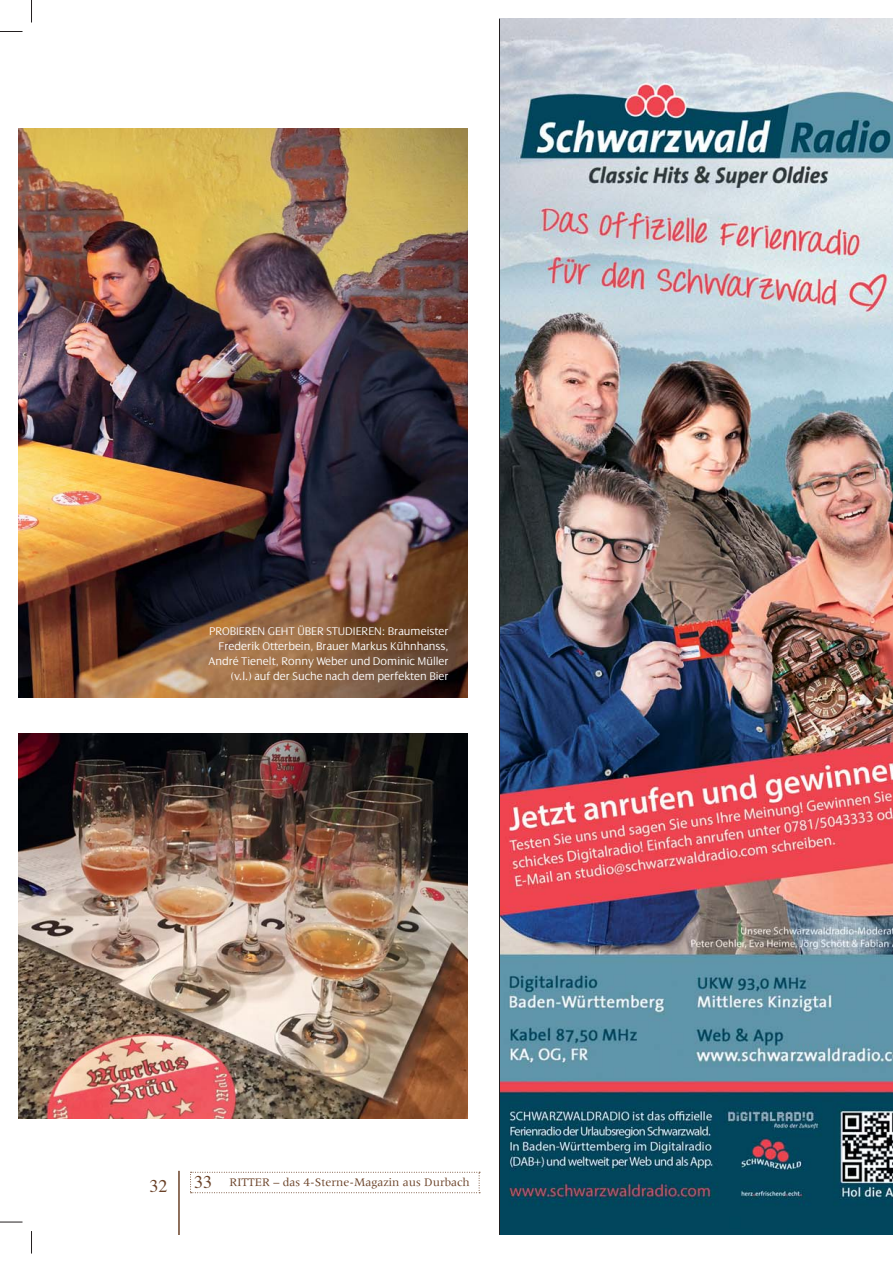
<style>
.page{position:relative;width:893px;height:1263px;background:#fff}
.page>*{position:absolute;margin:0;border:0;box-sizing:border-box;transform-origin:0 0}
.t1{font:18px "Times";color:#6a4127}
.t2{font:300 12px/15px "Dialog";color:#fff;text-align:right}
.t3{font:12px "Meridien";color:#6a4127}
.s1{font-family:"Times";font-size:18px}
</style>
<div class="page">
<img style="left:500px;top:19px;width:392px;height:1216px">
<hr style="left:178px;top:1171px;width:2px;height:64px;background:#6a4127">
<svg style="left:190px;top:1172px;width:290px;height:21px"></svg>
<img style="left:19px;top:129px;width:449px;height:569px">
<img style="left:19px;top:734px;width:449px;height:385px">
<hr style="left:499px;top:19px;width:1px;height:1216px;background:#231f20">
<svg style="left:0;top:31px;width:22px;height:1px"></svg>
<svg style="left:0;top:1222px;width:22px;height:1px"></svg>
<svg style="left:31px;top:0;width:1px;height:22px"></svg>
<svg style="left:31px;top:1231px;width:1px;height:23px"></svg>
<p class="t2" style="left:208px;top:624px;width:242px">PROBIEREN GEHT ÜBER STUDIEREN: Braumeister Frederik Otterbein, Brauer Markus Kühnhanss, André Tienelt, Ronny Weber und Dominic Müller (v.l.) auf der Suche nach dem perfekten Bier</p>
<h1 class="t1" style="left:149px;top:1180px;width:19px">32</h1>
<p class="t3" style="left:194px;top:1178px;width:277px"><span class="s1">33</span> RITTER – das 4-Sterne-Magazin aus Durbach</p>
</div>
